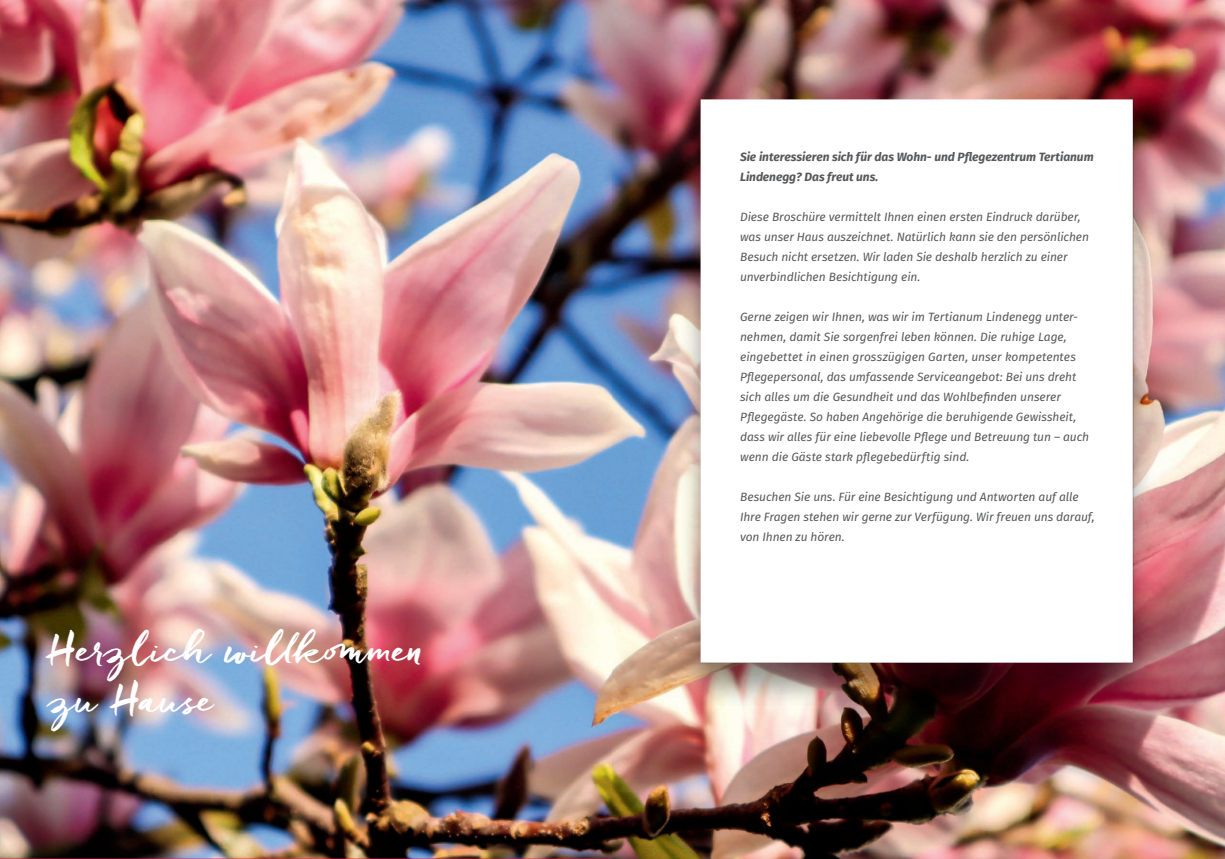
<style>
.page{position:relative;width:1225px;height:859px;background:#fff}
.page>*{position:absolute;margin:0;border:0;box-sizing:border-box;transform-origin:0 0}
.t1{font:42px/50px "Freeland";letter-spacing:.01em;color:#fff}
.t2{font:italic 12px/20px "Fira Sans";letter-spacing:-.01em;color:#57585a}
.t3{font:italic 700 12px/20px "Fira Sans";letter-spacing:-.005em;color:#57585a}
</style>
<div class="page">
<img style="left:0;top:0;width:1224px;height:859px">
<hr style="left:612px;top:0;width:1px;height:859px;background:#00a99d">
<hr style="left:1224px;top:0;width:1px;height:859px;background:#00a99d">
<hr style="left:0;top:858px;width:612px;height:1px;background:#ee1059">
<img style="left:621px;top:99px;width:595px;height:692px">
<h1 class="t1" style="left:48px;top:621px;width:378px">Herzlich willkommen zu Hause</h1>
<p class="t3" style="left:740px;top:146px;width:355px">Sie interessieren sich für das Wohn- und Pflegezentrum Tertianum<br>Lindenegg? Das freut uns.</p>
<p class="t2" style="left:740px;top:206px;width:350px">Diese Broschüre vermittelt Ihnen einen ersten Eindruck darüber, was unser Haus auszeichnet. Natürlich kann sie den persönlichen Besuch nicht ersetzen. Wir laden Sie deshalb herzlich zu einer unverbindlichen Besichtigung ein.</p>
<p class="t2" style="left:740px;top:306px;width:351px">Gerne zeigen wir Ihnen, was wir im Tertianum Lindenegg unter&shy;nehmen, damit Sie sorgenfrei leben können. Die ruhige Lage, eingebettet in einen grosszügigen Garten, unser kompetentes Pflegepersonal, das umfassende Serviceangebot: Bei uns dreht sich alles um die Gesundheit und das Wohlbefinden unserer Pflegegäste. So haben Angehörige die beruhigende Gewissheit, dass wir alles für eine liebevolle Pflege und Betreuung tun – auch wenn die Gäste stark pflegebedürftig sind.</p>
<p class="t2" style="left:740px;top:486px;width:356px">Besuchen Sie uns. Für eine Besichtigung und Antworten auf alle<br>Ihre Fragen stehen wir gerne zur Verfügung. Wir freuen uns darauf, von Ihnen zu hören.</p>
</div>
